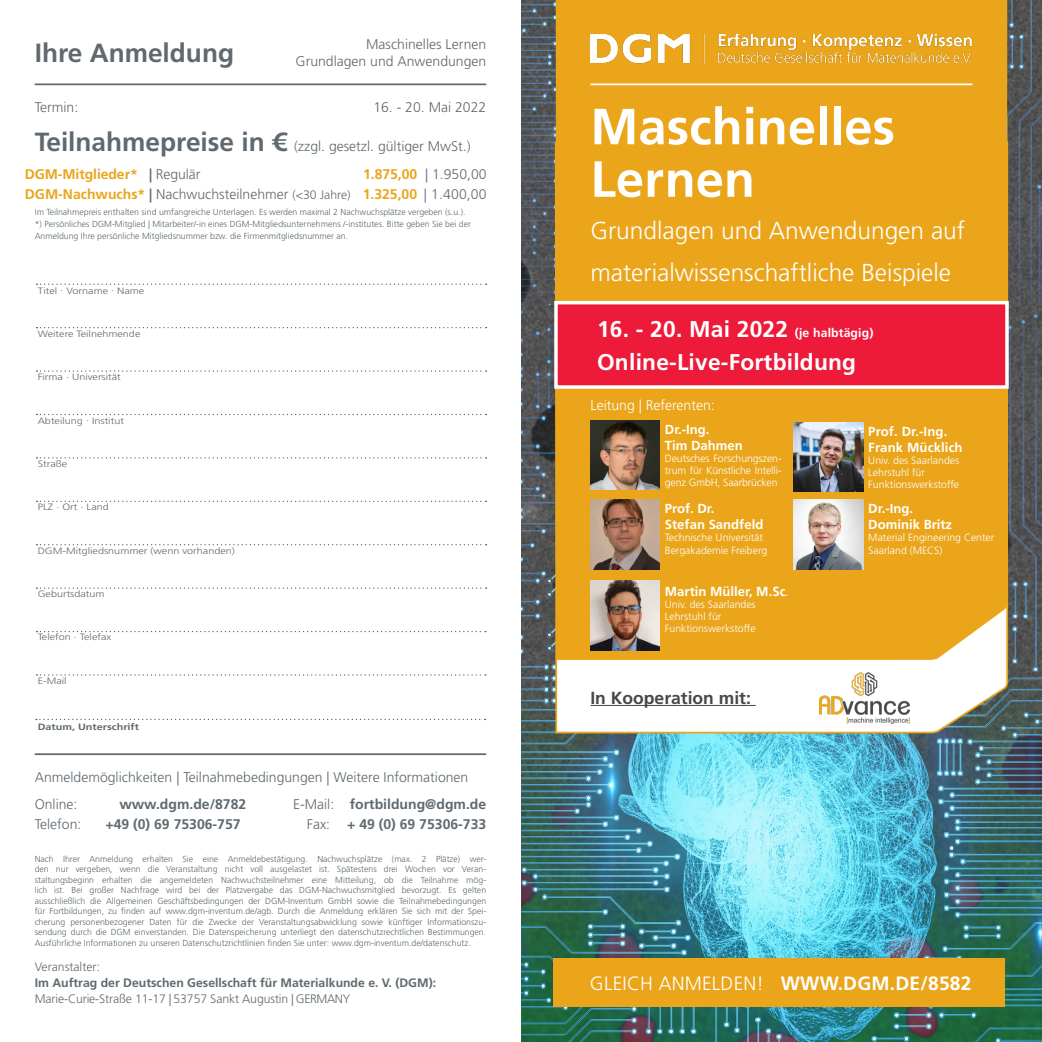
<style>
.page{position:relative;width:1042px;height:1042px;background:#fff}
.page>*{position:absolute;margin:0;border:0;box-sizing:border-box;transform-origin:0 0}
.t1{font:700 50.75px "Frutiger LT Std";color:#fff}
.t2{font:700 26.25px "Frutiger LT Std";color:#5f696f}
.t3{font:300 24.5px/42px "Frutiger LT Std";color:#fff}
.t4{font:700 22.75px "Frutiger LT Std";letter-spacing:.01em;color:#fff}
.t5{font:300 19.25px "Frutiger LT Std";letter-spacing:.01em;color:#fff}
.Text{font:700 17.5px "Frutiger LT Std";color:#484848}
.t6{font:300 14px "Frutiger LT Std";color:#5f696f}
.t7{font:700 14px "Frutiger LT Std";color:#5f696f}
.t8{font:700 14px "Frutiger LT Std";letter-spacing:-.005em;color:#eaa51b}
.t9{font:300 14px "Frutiger LT Std";color:#fff}
.Text-2{font:700 13.12px/15.8px "Frutiger LT Std";color:#fff}
.Dozenten{font:700 13.12px/15.8px "Frutiger LT Std";letter-spacing:.01em;color:#fff}
.t10{font:300 12.25px "Frutiger LT Std";letter-spacing:-.01em;color:#5f696f}
.t11{font:700 12.25px "Frutiger LT Std";color:#5f696f}
.Text-3{font:300 10.5px/12.2px "Frutiger LT Std";color:#fff}
.t12{font:300 9.1px "Frutiger LT Std";color:#5f696f;scale:1.18 1}
.t13{font:700 9.1px "Frutiger LT Std";color:#5f696f;scale:1.18 1}
.t14{font:300 8.75px/10.5px "Frutiger LT Std";color:#5f696f}
.s1{font-weight:700;font-size:26.25px}
.s2{color:#5f696f}
.s3{font-weight:300;color:#5f696f}
.s4{font-weight:700;color:#eaa51b}
.s5{font-weight:700}
.s6{font-size:12.25px}
.s7{font-weight:300}
.s8{font-size:8.75px}
</style>
<div class="page">
<img style="left:521px;top:0;width:521px;height:306px">
<img style="left:521px;top:306px;width:521px;height:736px">
<svg style="left:554px;top:140px;width:455px;height:594px"></svg>
<hr style="left:590px;top:705px;width:166px;height:1px;background:#484848">
<img style="left:820px;top:672px;width:90px;height:51px">
<svg style="left:36px;top:327px;width:450px;height:1px"></svg>
<svg style="left:36px;top:370px;width:450px;height:2px"></svg>
<svg style="left:36px;top:414px;width:450px;height:1px"></svg>
<svg style="left:36px;top:457px;width:450px;height:1px"></svg>
<svg style="left:36px;top:544px;width:450px;height:1px"></svg>
<svg style="left:36px;top:587px;width:450px;height:2px"></svg>
<svg style="left:36px;top:631px;width:450px;height:1px"></svg>
<svg style="left:36px;top:674px;width:450px;height:1px"></svg>
<svg style="left:36px;top:501px;width:450px;height:1px"></svg>
<svg style="left:36px;top:284px;width:450px;height:1px"></svg>
<hr style="left:35px;top:83px;width:451px;height:2px;background:#5f696f">
<hr style="left:35px;top:753px;width:451px;height:2px;background:#5f696f">
<div style="left:554px;top:958px;width:451px;height:48px;background:#eaa51b"></div>
<svg style="left:36px;top:719px;width:449px;height:1px"></svg>
<div style="left:556px;top:0;width:451px;height:660px;background:#eaa51b"></div>
<hr style="left:590px;top:83px;width:382px;height:2px;background:#fff">
<img style="left:590px;top:35px;width:382px;height:31px">
<img style="left:794px;top:422px;width:69px;height:70px">
<img style="left:590px;top:500px;width:70px;height:69px">
<img style="left:590px;top:420px;width:70px;height:70px">
<img style="left:794px;top:500px;width:69px;height:69px">
<div style="left:556px;top:303px;width:451px;height:84px;background:#ed1a3a"></div>
<div style="left:554px;top:301px;width:454px;height:88px;border:4px solid #fff"></div>
<img style="left:590px;top:580px;width:70px;height:70px">
<p class="t2" style="left:35px;top:37px;width:201px">Ihre Anmeldung</p>
<p class="t6" style="left:366px;top:36px;width:122px">Maschinelles Lernen</p>
<p class="t6" style="left:295px;top:53px;width:192px">Grundlagen und Anwendungen</p>
<p class="t6" style="left:35px;top:99px;width:45px">Termin:</p>
<p class="t6" style="left:373px;top:99px;width:114px">16. - 20. Mai 2022</p>
<p class="t6" style="left:35px;top:138px;width:437px"><span class="s1">Teilnahmepreise in €</span> (zzgl. gesetzl. gültiger MwSt.)</p>
<p class="t8" style="left:25px;top:166px;width:177px">DGM-Mitglieder* <span class="s2">|</span> <span class="s3">Regulär</span></p>
<p class="t8" style="left:363px;top:166px;width:55px">1.875,00</p>
<p class="t6" style="left:425px;top:166px;width:63px">| 1.950,00</p>
<p class="t6" style="left:25px;top:186px;width:327px"><span class="s4">DGM-Nachwuchs*</span> <span class="s5">|</span> Nachwuchsteilnehmer <span class="s6">(&lt;30 Jahre)</span></p>
<p class="t8" style="left:363px;top:186px;width:56px">1.325,00</p>
<p class="t6" style="left:424px;top:186px;width:64px">| 1.400,00</p>
<p class="t14" style="left:35px;top:206px;width:438px;line-height:12.2px">Im Teilnahmepreis enthalten sind umfangreiche Unterlagen. Es werden maximal 2 Nachwuchsplätze vergeben (s.u.). *) Persönliches DGM-Mitglied | Mitarbeiter/-in eines DGM-Mitgliedsunternehmens /-institutes. Bitte geben Sie bei der<br>Anmeldung Ihre persönliche Mitgliedsnummer bzw. die Firmenmitgliedsnummer an.</p>
<p class="t12" style="left:38px;top:285px;width:92px">Titel . Vorname . Name</p>
<p class="t12" style="left:38px;top:329px;width:89px">Weitere Teilnehmende</p>
<p class="t12" style="left:38px;top:372px;width:72px">Firma . Universität</p>
<p class="t12" style="left:38px;top:415px;width:75px">Abteilung . Institut</p>
<p class="t12" style="left:38px;top:459px;width:27px">Straße</p>
<p class="t12" style="left:38px;top:502px;width:62px">PLZ . Ort . Land</p>
<p class="t12" style="left:38px;top:545px;width:169px">DGM-Mitgliedsnummer (wenn vorhanden)</p>
<p class="t12" style="left:38px;top:589px;width:58px">Geburtsdatum</p>
<p class="t12" style="left:38px;top:632px;width:64px">Telefon . Telefax</p>
<p class="t12" style="left:38px;top:675px;width:26px">E-Mail</p>
<p class="t13" style="left:38px;top:721px;width:87px">Datum, Unterschrift</p>
<p class="t6" style="left:35px;top:769px;width:435px">Anmeldemöglichkeiten | Teilnahmebedingungen | Weitere Informationen</p>
<p class="t6" style="left:35px;top:796px;width:44px">Online:</p>
<p class="t7" style="left:119px;top:796px;width:128px">www.dgm.de/8782</p>
<p class="t7" style="left:293px;top:796px;width:195px"><span class="s7">E-Mail:</span> fortbildung@dgm.de</p>
<p class="t6" style="left:35px;top:816px;width:48px">Telefon:</p>
<p class="t7" style="left:105px;top:815px;width:137px">+49 (0) 69 75306-757</p>
<p class="t7" style="left:307px;top:815px;width:181px"><span class="s7">Fax:</span> + 49 (0) 69 75306-733</p>
<p class="t14" style="left:35px;top:853px;width:453px;text-align:justify">Nach Ihrer Anmeldung erhalten Sie eine Anmeldebestätigung. Nachwuchsplätze (max. 2 Plätze) wer&shy;den nur vergeben, wenn die Veranstaltung nicht voll ausgelastet ist. Spätestens drei Wochen vor Veran&shy;staltungsbeginn erhalten die angemeldeten Nachwuchsteilnehmer eine Mitteilung, ob die Teilnahme mög&shy;lich ist. Bei großer Nachfrage wird bei der Platzvergabe das DGM-Nachwuchsmitglied bevorzugt. Es gelten ausschließlich die Allgemeinen Geschäftsbedingungen der DGM-Inventum GmbH sowie die Teilnahmebedingungen für Fortbildungen, zu finden auf www.dgm-inventum.de/agb. Durch die Anmeldung erklären Sie sich mit der Spei&shy;cherung personenbezogener Daten für die Zwecke der Veranstaltungsabwicklung sowie künftiger Informationszu&shy;sendung durch die DGM einverstanden. Die Datenspeicherung unterliegt den datenschutzrechtlichen Bestimmungen.<br>Ausführliche Informationen zu unseren Datenschutzrichtlinien finden Sie unter: www.dgm-inventum.de/datenschutz.</p>
<p class="t10" style="left:35px;top:960px;width:67px">Veranstalter:</p>
<p class="t11" style="left:35px;top:975px;width:403px">Im Auftrag der Deutschen Gesellschaft für Materialkunde e. V. (DGM):</p>
<p class="t10" style="left:35px;top:991px;width:317px">Marie-Curie-Straße 11-17 | 53757 Sankt Augustin | GERMANY</p>
<p class="t1" style="left:590px;top:97px;width:306px">Maschinelles</p>
<p class="t1" style="left:590px;top:149px;width:166px">Lernen</p>
<p class="t3" style="left:590px;top:210px;width:376px">Grundlagen und Anwendungen auf materialwissenschaftliche Beispiele</p>
<p class="t4" style="left:597px;top:315px;width:278px">16. - 20. Mai 2022 <span class="s6">(je halbtägig)</span></p>
<p class="t4" style="left:597px;top:349px;width:261px">Online-Live-Fortbildung</p>
<p class="t9" style="left:590px;top:397px;width:126px">Leitung | Referenten:</p>
<p class="Text-2" style="left:665px;top:421px;width:46px">Dr.-Ing.</p>
<p class="Text-2" style="left:665px;top:437px;width:80px">Tim Dahmen</p>
<p class="Text-3" style="left:665px;top:452px;width:118px;text-align:justify">Deutsches Forschungszen&shy;trum für Künstliche Intelli&shy;genz GmbH, Saarbrücken</p>
<p class="Text-2" style="left:665px;top:501px;width:100px">Prof. Dr.<br>Stefan Sandfeld</p>
<p class="Text-3" style="left:665px;top:532px;width:104px">Technische Universität<br>Bergakademie Freiberg</p>
<p class="Text-2" style="left:665px;top:583px;width:125px">Martin Müller, M.Sc<span class="s8">.</span></p>
<p class="Text-3" style="left:665px;top:598px;width:92px">Univ. des Saarlandes<br>Lehrstuhl für<br>Funktionswerkstoffe</p>
<p class="Text" style="left:590px;top:687px;width:162px">In Kooperation mit:</p>
<p class="Dozenten" style="left:868px;top:423px;width:96px">Prof. Dr.-Ing.<br>Frank Mücklich</p>
<p class="Text-3" style="left:868px;top:454px;width:92px">Univ. des Saarlandes<br>Lehrstuhl für<br>Funktionswerkstoffe</p>
<p class="Text-2" style="left:868px;top:501px;width:85px">Dr.-Ing.<br>Dominik Britz</p>
<p class="Text-3" style="left:868px;top:532px;width:128px">Material Engineering Center<br>Saarland (MECS)</p>
<p class="t5" style="left:590px;top:973px;width:383px">GLEICH ANMELDEN! <span class="s5">WWW.DGM.DE/8582</span></p>
</div>
